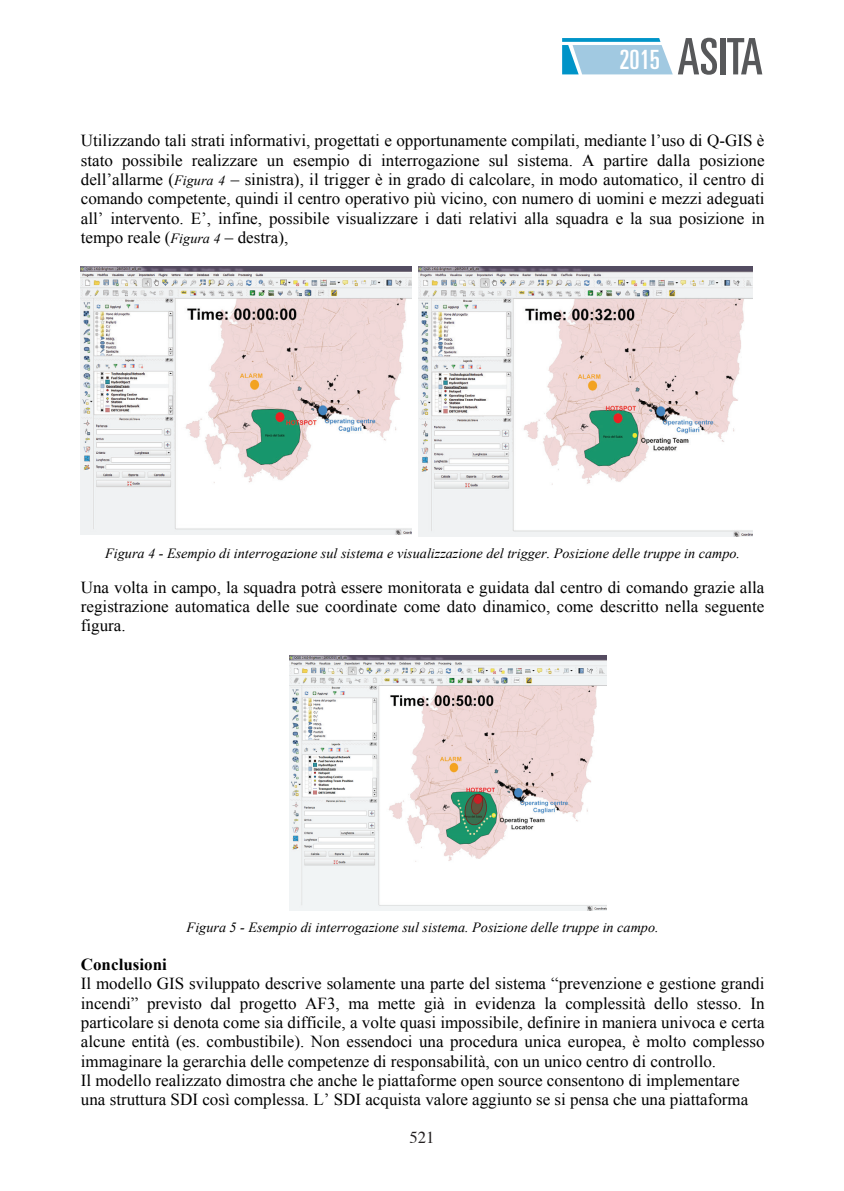
<style>
.page{position:relative;width:844px;height:1191px;background:#fff}
.page>*{position:absolute;margin:0;border:0;box-sizing:border-box;transform-origin:0 0}
.t1{font:ultra-condensed 50.4px "Univers";color:#57585a}
.t2{font:16.8px/19.2px "Times New Roman";color:#000;text-align:justify}
.t3{font:16.62px "Times";color:#231f20}
.t4{font:italic 14px "Times New Roman";color:#000}
.s1{font-size:26.6px;color:#fff}
.s2{font-style:italic;font-size:14px}
.s3{font-weight:700}
</style>
<div class="page">
<svg style="left:562px;top:38px;width:110px;height:36px"></svg>
<img style="left:81px;top:266px;width:330px;height:269px">
<img style="left:418px;top:266px;width:334px;height:270px">
<img style="left:289px;top:655px;width:317px;height:255px">
<h1 class="t1" style="left:619px;top:28px;width:145px"><span class="s1">2015</span> ASITA</h1>
<p class="t2" style="left:81px;top:131px;width:685px">Utilizzando tali strati informativi, progettati e opportunamente compilati, mediante l’uso di Q-GIS è stato possibile realizzare un esempio di interrogazione sul sistema. A partire dalla posizione dell’allarme (<span class="s2">Figura 4</span> – sinistra), il trigger è in grado di calcolare, in modo automatico, il centro di comando competente, quindi il centro operativo più vicino, con numero di uomini e mezzi adeguati all’ intervento. E’, infine, possibile visualizzare i dati relativi alla squadra e la sua posizione in tempo reale (<span class="s2">Figura 4</span> – destra),</p>
<p class="t4" style="left:105px;top:543px;width:636px">Figura 4 - Esempio di interrogazione sul sistema e visualizzazione del trigger. Posizione delle truppe in campo.</p>
<p class="t2" style="left:81px;top:577px;width:685px">Una volta in campo, la squadra potrà essere monitorata e guidata dal centro di comando grazie alla registrazione automatica delle sue coordinate come dato dinamico, come descritto nella seguente figura.</p>
<p class="t4" style="left:187px;top:917px;width:473px">Figura 5 - Esempio di interrogazione sul sistema. Posizione delle truppe in campo.</p>
<p class="t2" style="left:81px;top:954px;width:685px;text-align:left"><span class="s3">Conclusioni<br></span>Il modello GIS sviluppato descrive solamente una parte del sistema “prevenzione e gestione grandi incendi” previsto dal progetto AF3, ma mette già in evidenza la complessità dello stesso. In particolare si denota come sia difficile, a volte quasi impossibile, definire in maniera univoca e certa alcune entità (es. combustibile). Non essendoci una procedura unica europea, è molto complesso immaginare la gerarchia delle competenze di responsabilità, con un unico centro di controllo.<br>Il modello realizzato dimostra che anche le piattaforme open source consentono di implementare una struttura SDI così complessa. L’ SDI acquista valore aggiunto se si pensa che una piattaforma</p>
<p class="t3" style="left:409px;top:1121px;width:27px">521</p>
</div>
